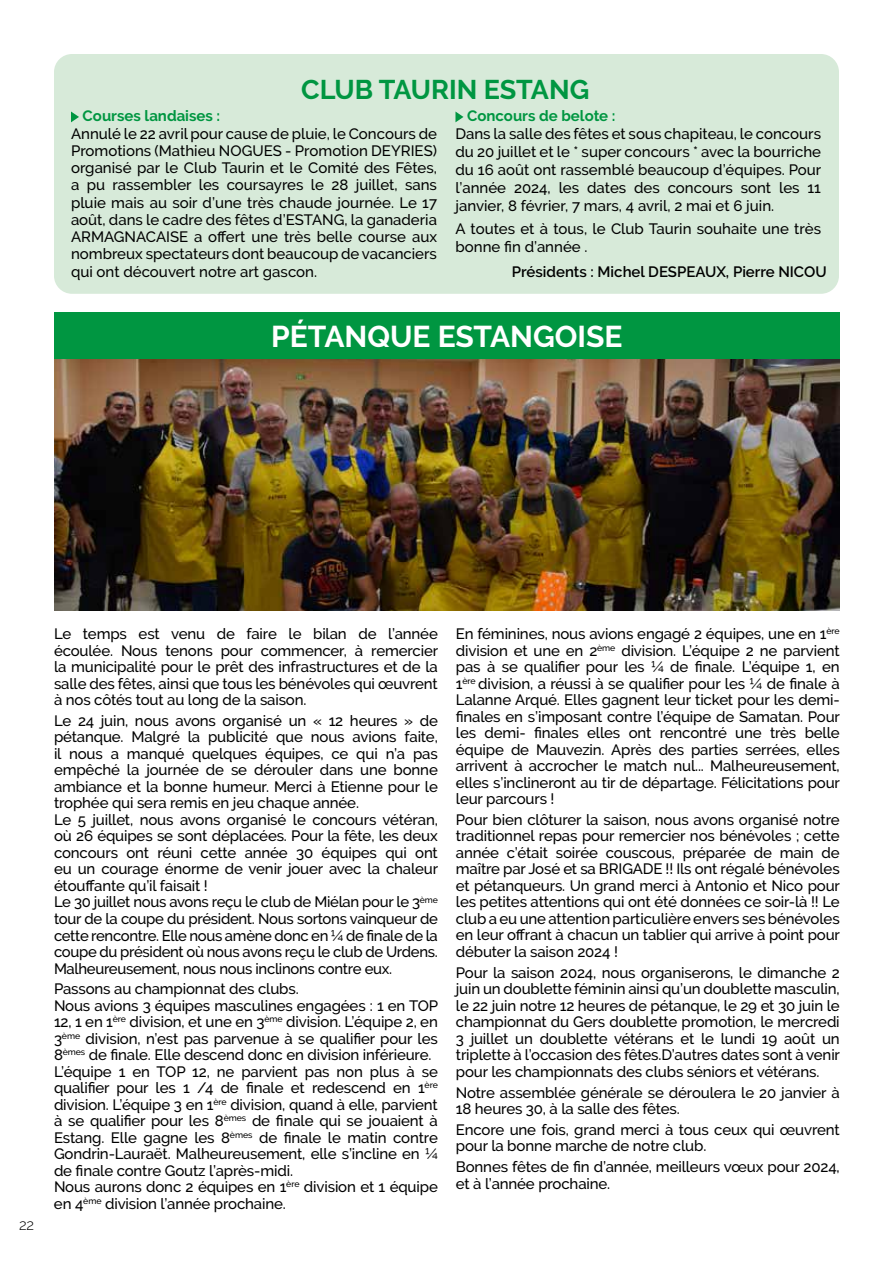
<style>
.page{position:relative;width:893px;height:1263px;background:#fff}
.page>*{position:absolute;margin:0;border:0;box-sizing:border-box;transform-origin:0 0}
.t1{font:700 30px "Raleway";color:#fff}
.t2{font:700 27px "Raleway";color:#009641}
.t3{font:500 15px/16.5px "Raleway";letter-spacing:-.01em;color:#000;text-align:justify}
.t4{font:600 15px "Raleway";color:#000}
.t5{font:700 15px "Raleway";color:#009641}
.t6{font:300 15px "Raleway";color:#000}
</style>
<div class="page">
<img style="left:54px;top:359px;width:786px;height:251px">
<div style="left:54px;top:54px;width:785px;height:240px;background:#d7ead9;border-radius:18px"></div>
<svg style="left:71px;top:112px;width:8px;height:10px"></svg>
<svg style="left:455px;top:112px;width:8px;height:10px"></svg>
<div style="left:54px;top:313px;width:786px;height:46px;background:#009641"></div>
<h2 class="t2" style="left:301px;top:74px;width:289px">CLUB TAURIN ESTANG</h2>
<p class="t5" style="left:83px;top:108px;width:139px">Courses landaises :</p>
<p class="t3" style="left:71px;top:125px;width:368px;line-height:17.2px">Annulé le 22 avril pour cause de pluie, le Concours de Promotions (Mathieu NOGUES - Promotion DEYRIES) organisé par le Club Taurin et le Comité des Fêtes, a pu rassembler les coursayres le 28 juillet, sans pluie mais au soir d’une très chaude journée. Le 17 août, dans le cadre des fêtes d’ESTANG, la ganaderia ARMAGNACAISE a offert une très belle course aux nombreux spectateurs dont beaucoup de vacanciers qui ont découvert notre art gascon.</p>
<p class="t5" style="left:467px;top:108px;width:150px">Concours de belote :</p>
<p class="t3" style="left:455px;top:125px;width:367px;line-height:18px">Dans la salle des fêtes et sous chapiteau, le concours du 20 juillet et le * super concours * avec la bourriche du 16 août ont rassemblé beaucoup d’équipes. Pour l’année 2024, les dates des concours sont les 11 janvier, 8 février, 7 mars, 4 avril, 2 mai et 6 juin.</p>
<p class="t3" style="left:455px;top:219px;width:367px;line-height:18px">A toutes et à tous, le Club Taurin souhaite une très bonne fin d’année .</p>
<p class="t4" style="left:512px;top:263px;width:316px">Présidents : Michel DESPEAUX, Pierre NICOU</p>
<h1 class="t1" style="left:271px;top:319px;width:353px">PÉTANQUE ESTANGOISE</h1>
<p class="t6" style="left:19px;top:1216px;width:17px">22</p>
<p class="t3" style="left:54px;top:626px;width:386px">Le temps est venu de faire le bilan de l’année écoulée. Nous tenons pour commencer, à remercier la municipalité pour le prêt des infrastructures et de la salle des fêtes, ainsi que tous les bénévoles qui œuvrent à nos côtés tout au long de la saison.</p>
<p class="t3" style="left:54px;top:712px;width:386px;text-align:left">Le 24 juin, nous avons organisé un « 12 heures » de pétanque. Malgré la publicité que nous avions faite, il nous a manqué quelques équipes, ce qui n’a pas empêché la journée de se dérouler dans une bonne ambiance et la bonne humeur. Merci à Etienne pour le trophée qui sera remis en jeu chaque année.<br>Le 5 juillet, nous avons organisé le concours vétéran, où 26 équipes se sont déplacées. Pour la fête, les deux concours ont réuni cette année 30 équipes qui ont eu un courage énorme de venir jouer avec la chaleur étouffante qu’il faisait !<br>Le 30 juillet nous avons reçu le club de Miélan pour le 3<sup>ème </sup>tour de la coupe du président. Nous sortons vainqueur de cette rencontre. Elle nous amène donc en ¼ de finale de la coupe du président où nous avons reçu le club de Urdens.<br>Malheureusement, nous nous inclinons contre eux.</p>
<p class="t3" style="left:54px;top:981px;width:386px;text-align:left">Passons au championnat des clubs.<br>Nous avions 3 équipes masculines engagées : 1 en TOP 12, 1 en 1<sup>ère</sup> division, et une en 3<sup>ème</sup> division. L’équipe 2, en 3<sup>ème</sup> division, n’est pas parvenue à se qualifier pour les 8<sup>èmes</sup> de finale. Elle descend donc en division inférieure.<br>L’équipe 1 en TOP 12, ne parvient pas non plus à se qualifier pour les 1 /4 de finale et redescend en 1<sup>ère </sup>division. L’équipe 3 en 1<sup>ère</sup> division, quand à elle, parvient à se qualifier pour les 8<sup>èmes</sup> de finale qui se jouaient à Estang. Elle gagne les 8<sup>èmes</sup> de finale le matin contre Gondrin-Lauraët. Malheureusement, elle s’incline en ¼ de finale contre Goutz l’après-midi.<br>Nous aurons donc 2 équipes en 1<sup>ère</sup> division et 1 équipe en 4<sup>ème</sup> division l’année prochaine.</p>
<p class="t3" style="left:456px;top:626px;width:386px">En féminines, nous avions engagé 2 équipes, une en 1<sup>ère </sup>division et une en 2<sup>ème</sup> division. L’équipe 2 ne parvient pas à se qualifier pour les ¼ de finale. L’équipe 1, en 1<sup>ère</sup> division, a réussi à se qualifier pour les ¼ de finale à Lalanne Arqué. Elles gagnent leur ticket pour les demi&shy;finales en s’imposant contre l’équipe de Samatan. Pour les demi- finales elles ont rencontré une très belle équipe de Mauvezin. Après des parties serrées, elles arrivent à accrocher le match nul... Malheureusement, elles s’inclineront au tir de départage. Félicitations pour leur parcours !</p>
<p class="t3" style="left:456px;top:811px;width:386px">Pour bien clôturer la saison, nous avons organisé notre traditionnel repas pour remercier nos bénévoles ; cette année c’était soirée couscous, préparée de main de maître par José et sa BRIGADE !! Ils ont régalé bénévoles et pétanqueurs. Un grand merci à Antonio et Nico pour les petites attentions qui ont été données ce soir-là !! Le club a eu une attention particulière envers ses bénévoles en leur offrant à chacun un tablier qui arrive à point pour débuter la saison 2024 !</p>
<p class="t3" style="left:456px;top:964px;width:386px">Pour la saison 2024, nous organiserons, le dimanche 2 juin un doublette féminin ainsi qu’un doublette masculin, le 22 juin notre 12 heures de pétanque, le 29 et 30 juin le championnat du Gers doublette promotion, le mercredi 3 juillet un doublette vétérans et le lundi 19 août un triplette à l’occasion des fêtes.D’autres dates sont à venir pour les championnats des clubs séniors et vétérans.</p>
<p class="t3" style="left:456px;top:1084px;width:385px">Notre assemblée générale se déroulera le 20 janvier à<br>18 heures 30, à la salle des fêtes.</p>
<p class="t3" style="left:456px;top:1121px;width:385px">Encore une fois, grand merci à tous ceux qui œuvrent pour la bonne marche de notre club.</p>
<p class="t3" style="left:456px;top:1158px;width:385px">Bonnes fêtes de fin d’année, meilleurs vœux pour 2024, et à l’année prochaine.</p>
</div>
